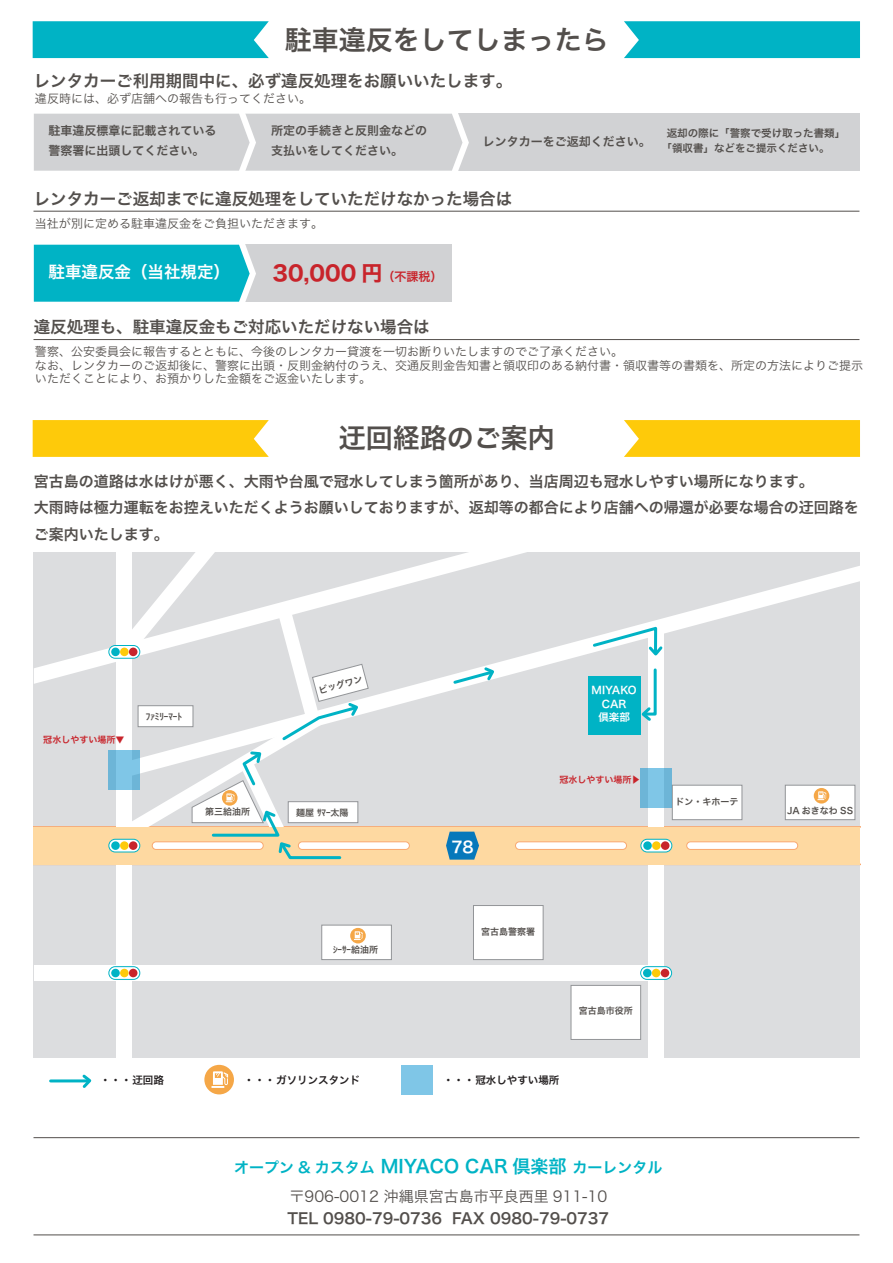
<style>
.page{position:relative;width:893px;height:1263px;background:#fff}
.page>*{position:absolute;margin:0;border:0;box-sizing:border-box;transform-origin:0 0}
.t1{font:27px "Hiragino Sans W6";color:#534f4c}
.t2{font:21px "Hiragino Sans W7";color:#c8242b}
.t3{font:16.5px "Hiragino Sans W6";color:#534f4c}
.t4{font:16.5px "Hiragino Sans W6";color:#fff}
.t5{font:15.75px "Hiragino Sans W6";color:#fff}
.t6{font:15px/26.2px "Hiragino Sans W6";color:#534f4c}
.t7{font:15px "Hiragino Sans W6";color:#00b3c5}
.t8{font:15px "Hiragino Sans W3";color:#534f4c}
.t9{font:12px/13.5px "Hiragino Sans W3";color:#534f4c}
.t10{font:12px/19.5px "Hiragino Sans W6";color:#534f4c}
.t11{font:10.5px/15px "Hiragino Sans W6";color:#534f4c}
.t12{font:10.5px "Hiragino Sans W6";color:#231f20}
.t13{font:10.5px/13.5px "Hiragino Sans W6";color:#fff;text-align:center}
.t14{font:9px "Hiragino Sans W6";color:#534f4c}
.t15{font:9px "Hiragino Sans W6";color:#c8242b}
.s1{font-family:"Hiragino Sans W6";font-size:12px}
.s2{font-size:18px}
</style>
<div class="page">
<div style="left:452px;top:114px;width:408px;height:57px;background:#d1d2d4"></div>
<div style="left:34px;top:113px;width:441px;height:58px;background:#d1d2d4"></div>
<div style="left:33px;top:21px;width:236px;height:37px;background:#00b3c5"></div>
<div style="left:624px;top:21px;width:236px;height:37px;background:#00b3c5"></div>
<svg style="left:33px;top:420px;width:236px;height:37px;background:#fecb12"></svg>
<svg style="left:624px;top:420px;width:236px;height:37px;background:#fecb13"></svg>
<div style="left:239px;top:245px;width:213px;height:57px;background:#d1d2d4"></div>
<svg style="left:33px;top:244px;width:229px;height:58px;background:#16b8c8"></svg>
<hr style="left:34px;top:211px;width:825px;height:1px;background:#534f4c">
<hr style="left:34px;top:339px;width:825px;height:1px;background:#534f4c">
<hr style="left:34px;top:1137px;width:825px;height:1px;background:#534f4c">
<hr style="left:34px;top:1234px;width:825px;height:1px;background:#534f4c">
<div style="left:401px;top:1065px;width:32px;height:29px;background:#7fc6e7"></div>
<svg style="left:80px;top:1074px;width:12px;height:14px"></svg>
<hr style="left:51px;top:1079px;width:36px;height:3px;background:#00b3c5">
<div style="left:34px;top:552px;width:826px;height:505px;background:#dcdddf"></div>
<div style="left:648px;top:625px;width:15px;height:432px;background:#fff"></div>
<div style="left:117px;top:552px;width:15px;height:505px;background:#fff"></div>
<div style="left:34px;top:965px;width:622px;height:15px;background:#fff"></div>
<svg style="left:109px;top:967px;width:31px;height:12px"></svg>
<div style="left:108px;top:966px;width:32px;height:14px;border:1px solid #00b3c5;border-radius:6px"></div>
<div style="left:111px;top:969px;width:9px;height:8px;background:#00b3c5;border-radius:50%"></div>
<div style="left:120px;top:969px;width:9px;height:8px;background:#feca0a;border-radius:50%"></div>
<div style="left:129px;top:969px;width:8px;height:8px;background:#c8242b;border-radius:50%"></div>
<svg style="left:641px;top:967px;width:31px;height:12px"></svg>
<div style="left:640px;top:966px;width:32px;height:14px;border:1px solid #00b3c5;border-radius:6px"></div>
<div style="left:643px;top:969px;width:9px;height:8px;background:#00b3c5;border-radius:50%"></div>
<div style="left:652px;top:969px;width:8px;height:8px;background:#feca0a;border-radius:50%"></div>
<div style="left:661px;top:969px;width:8px;height:8px;background:#c8242b;border-radius:50%"></div>
<div style="left:571px;top:985px;width:70px;height:55px;background:#fff;border:1px solid #939598"></div>
<div style="left:473px;top:905px;width:70px;height:55px;background:#fff;border:1px solid #939598"></div>
<svg style="left:34px;top:552px;width:826px;height:313px"></svg>
<div style="left:321px;top:925px;width:71px;height:35px;background:#fff;border:1px solid #939598"></div>
<svg style="left:350px;top:928px;width:16px;height:15px"></svg>
<svg style="left:204px;top:1065px;width:30px;height:29px"></svg>
<h1 class="t1" style="left:285px;top:15px;width:325px">駐車違反をしてしまったら</h1>
<h3 class="t3" style="left:34px;top:66px;width:480px">レンタカーご利用期間中に、必ず違反処理をお願いいたします。</h3>
<p class="t10" style="left:49px;top:120px;width:169px">駐車違反標章に記載されている警察署に出頭してください。</p>
<p class="t10" style="left:271px;top:120px;width:157px">所定の手続きと反則金などの支払いをしてください。</p>
<p class="t10" style="left:483px;top:131px;width:169px">レンタカーをご返却ください。</p>
<p class="t11" style="left:661px;top:125px;width:185px;text-indent:5px">返却の際に「警察で受け取った書類」「領収書」などをご提示ください。</p>
<p class="t9" style="left:35px;top:90px;width:277px">違反時には、必ず店舗への報告も行ってください。</p>
<h3 class="t3" style="left:34px;top:184px;width:480px">レンタカーご返却までに違反処理をしていただけなかった場合は</h3>
<p class="t9" style="left:35px;top:216px;width:289px">当社が別に定める駐車違反金をご負担いただきます。</p>
<h3 class="t4" style="left:49px;top:257px;width:183px">駐車違反金（当社規定）</h3>
<h2 class="t2" style="left:272px;top:257px;width:172px">30,000 円<span class="s1">（不課税）</span></h2>
<h3 class="t3" style="left:34px;top:312px;width:398px">違反処理も、駐車違反金もご対応いただけない場合は</h3>
<p class="t9" style="left:35px;top:344px;width:830px">警察、公安委員会に報告するとともに、今後のレンタカー貸渡を一切お断りいたしますのでご了承ください。<br>なお、レンタカーのご返却後に、警察に出頭・反則金納付のうえ、交通反則金告知書と領収印のある納付書・領収書等の書類を、所定の方法によりご提示いただくことにより、お預かりした金額をご返金いたします。</p>
<h1 class="t1" style="left:339px;top:414px;width:217px">迂回経路のご案内</h1>
<p class="t6" style="left:34px;top:468px;width:827px">宮古島の道路は水はけが悪く、大雨や台風で冠水してしまう箇所があり、当店周辺も冠水しやすい場所になります。<br>大雨時は極力運転をお控えいただくようお願いしておりますが、返却等の都合により店舗への帰還が必要な場合の迂回路をご案内いたします。</p>
<p class="t15" style="left:43px;top:731px;width:82px">冠水しやすい場所▼</p>
<p class="t14" style="left:146px;top:708px;width:37px">ﾌｧﾐﾘｰﾏｰﾄ</p>
<p class="t14" style="left:205px;top:803px;width:46px">第三給油所</p>
<p class="t14" style="left:317px;top:682px;width:46px;rotate:-15deg">ビッグワン</p>
<p class="t14" style="left:296px;top:804px;width:54px">麺屋 ｻﾏｰ太陽</p>
<h3 class="t5" style="left:451px;top:832px;width:24px">78</h3>
<p class="t13" style="left:592px;top:683px;width:47px">MIYAKO<br>CAR<br>倶楽部</p>
<p class="t15" style="left:559px;top:771px;width:82px">冠水しやすい場所▶</p>
<p class="t14" style="left:676px;top:793px;width:64px">ドン・キホーテ</p>
<p class="t14" style="left:333px;top:941px;width:46px">ｼｰｻｰ給油所</p>
<p class="t14" style="left:481px;top:923px;width:55px">宮古島警察署</p>
<p class="t14" style="left:579px;top:1003px;width:55px">宮古島市役所</p>
<p class="t12" style="left:100px;top:1070px;width:65px">・・・迂回路</p>
<p class="t12" style="left:244px;top:1070px;width:118px">・・・ガソリンスタンド</p>
<p class="t12" style="left:443px;top:1070px;width:118px">・・・冠水しやすい場所</p>
<p class="t7" style="left:234px;top:1154px;width:430px">オープン &amp; カスタム <span class="s2">MIYACO CAR 倶楽部</span>カーレンタル</p>
<p class="t8" style="left:290px;top:1183px;width:319px">〒906-0012 沖縄県宮古島市平良西里 911-10</p>
<p class="t6" style="left:288px;top:1205px;width:323px">TEL 0980-79-0736 FAX 0980-79-0737</p>
<p class="t14" style="left:787px;top:802px;width:67px">JA おきなわ SS</p>
</div>
